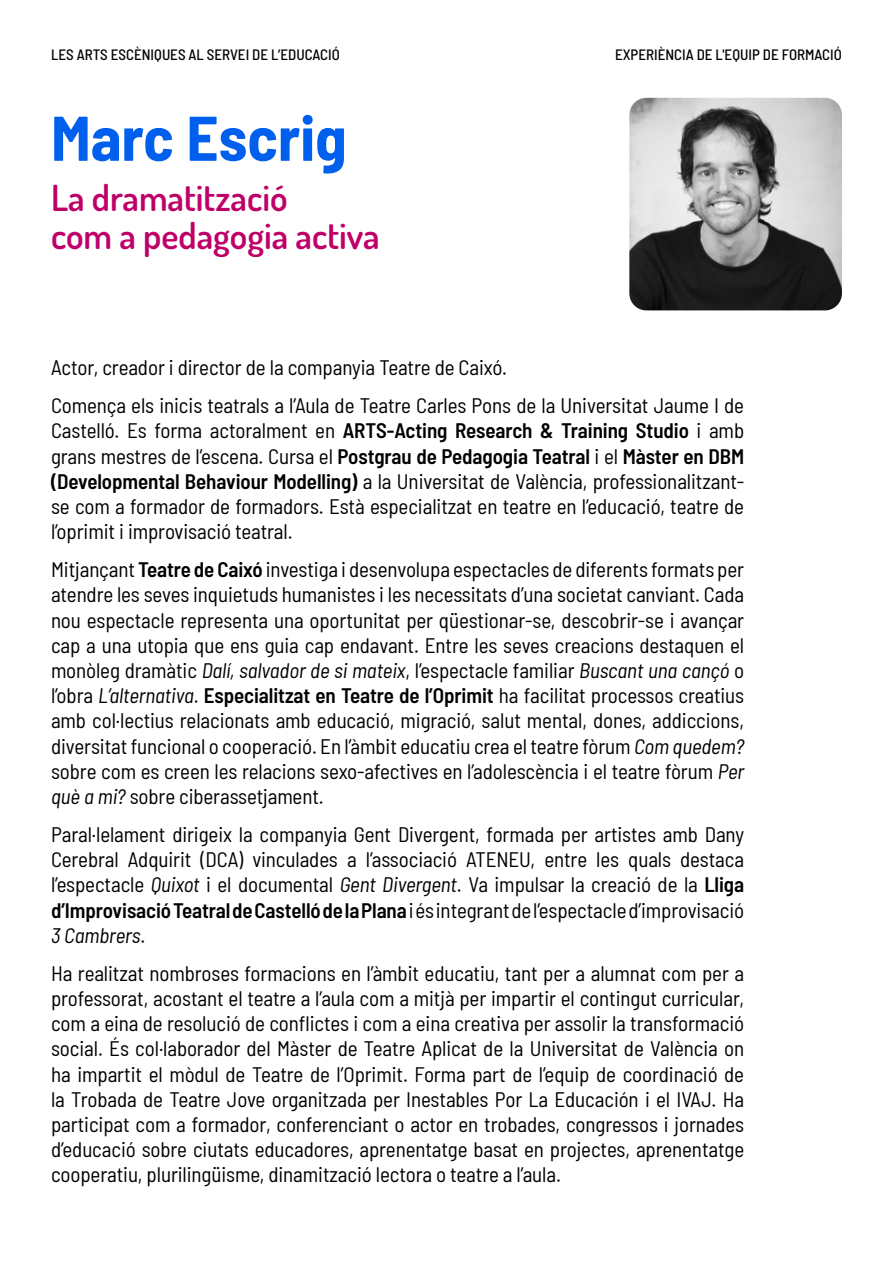
<style>
.page{position:relative;width:893px;height:1263px;background:#fff}
.page>*{position:absolute;margin:0;border:0;box-sizing:border-box;transform-origin:0 0}
.t1{font:700 semi-condensed 63px "Barlow";color:#005fed}
.t2{font:600 36px/37.5px "Dosis";color:#be0068}
.t3{font:semi-condensed 21px/25.2px "Barlow";letter-spacing:-.005em;color:#000;text-align:justify}
.t4{font:500 semi-condensed 15px "Barlow";color:#000}
.s1{font-weight:600}
.s2{font-style:italic}
</style>
<div class="page">
<img style="left:629px;top:98px;width:213px;height:212px">
<p class="t4" style="left:51px;top:44px;width:290px">LES ARTS ESCÈNIQUES AL SERVEI DE L’EDUCACIÓ</p>
<p class="t4" style="left:615px;top:44px;width:228px">EXPERIÈNCIA DE L'EQUIP DE FORMACIÓ</p>
<h1 class="t1" style="left:51px;top:92px;width:297px">Marc Escrig</h1>
<h2 class="t2" style="left:51px;top:178px;width:330px">La dramatització<br>com a pedagogia activa</h2>
<p class="t3" style="left:51px;top:347px;width:695px;line-height:38px">Actor, creador i director de la companyia Teatre de Caixó.<br>Comença els inicis teatrals a l’Aula de Teatre Carles Pons de la Universitat Jaume I de</p>
<p class="t3" style="left:51px;top:417px;width:695px">Castelló. Es forma actoralment en <span class="s1">ARTS-Acting Research &amp; Training Studio</span> i amb grans mestres de l’escena. Cursa el <span class="s1">Postgrau de Pedagogia Teatral</span> i el <span class="s1">Màster en DBM (Developmental Behaviour Modelling)</span> a la Universitat de València, professionalitzant&shy;se com a formador de formadors. Està especialitzat en teatre en l’educació, teatre de l’oprimit i improvisació teatral.</p>
<p class="t3" style="left:51px;top:555px;width:695px">Mitjançant <span class="s1">Teatre de Caixó</span> investiga i desenvolupa espectacles de diferents formats per atendre les seves inquietuds humanistes i les necessitats d’una societat canviant. Cada nou espectacle representa una oportunitat per qüestionar-se, descobrir-se i avançar cap a una utopia que ens guia cap endavant. Entre les seves creacions destaquen el monòleg dramàtic <span class="s2">Dalí, salvador de si mateix</span>, l’espectacle familiar <span class="s2">Buscant una cançó</span> o l’obra <span class="s2">L’alternativa</span>. <span class="s1">Especialitzat en Teatre de l’Oprimit</span> ha facilitat processos creatius amb col·lectius relacionats amb educació, migració, salut mental, dones, addiccions, diversitat funcional o cooperació. En l’àmbit educatiu crea el teatre fòrum <span class="s2">Com quedem? </span>sobre com es creen les relacions sexo-afectives en l’adolescència i el teatre fòrum <span class="s2">Per què a mi?</span> sobre ciberassetjament.</p>
<p class="t3" style="left:51px;top:820px;width:695px">Paral·lelament dirigeix la companyia Gent Divergent, formada per artistes amb Dany Cerebral Adquirit (DCA) vinculades a l’associació ATENEU, entre les quals destaca l’espectacle <span class="s2">Quixot</span> i el documental <span class="s2">Gent Divergent</span>. Va impulsar la creació de la <span class="s1">Lliga d’Improvisació Teatral de Castelló de la Plana</span> i és integrant de l’espectacle d’improvisació <span class="s2">3 Cambrers</span>.</p>
<p class="t3" style="left:51px;top:959px;width:695px">Ha realitzat nombroses formacions en l’àmbit educatiu, tant per a alumnat com per a professorat, acostant el teatre a l’aula com a mitjà per impartir el contingut curricular, com a eina de resolució de conflictes i com a eina creativa per assolir la transformació social. És col·laborador del Màster de Teatre Aplicat de la Universitat de València on ha impartit el mòdul de Teatre de l’Oprimit. Forma part de l’equip de coordinació de la Trobada de Teatre Jove organitzada per Inestables Por La Educación i el IVAJ. Ha participat com a formador, conferenciant o actor en trobades, congressos i jornades d’educació sobre ciutats educadores, aprenentatge basat en projectes, aprenentatge cooperatiu, plurilingüisme, dinamització lectora o teatre a l’aula.</p>
</div>
